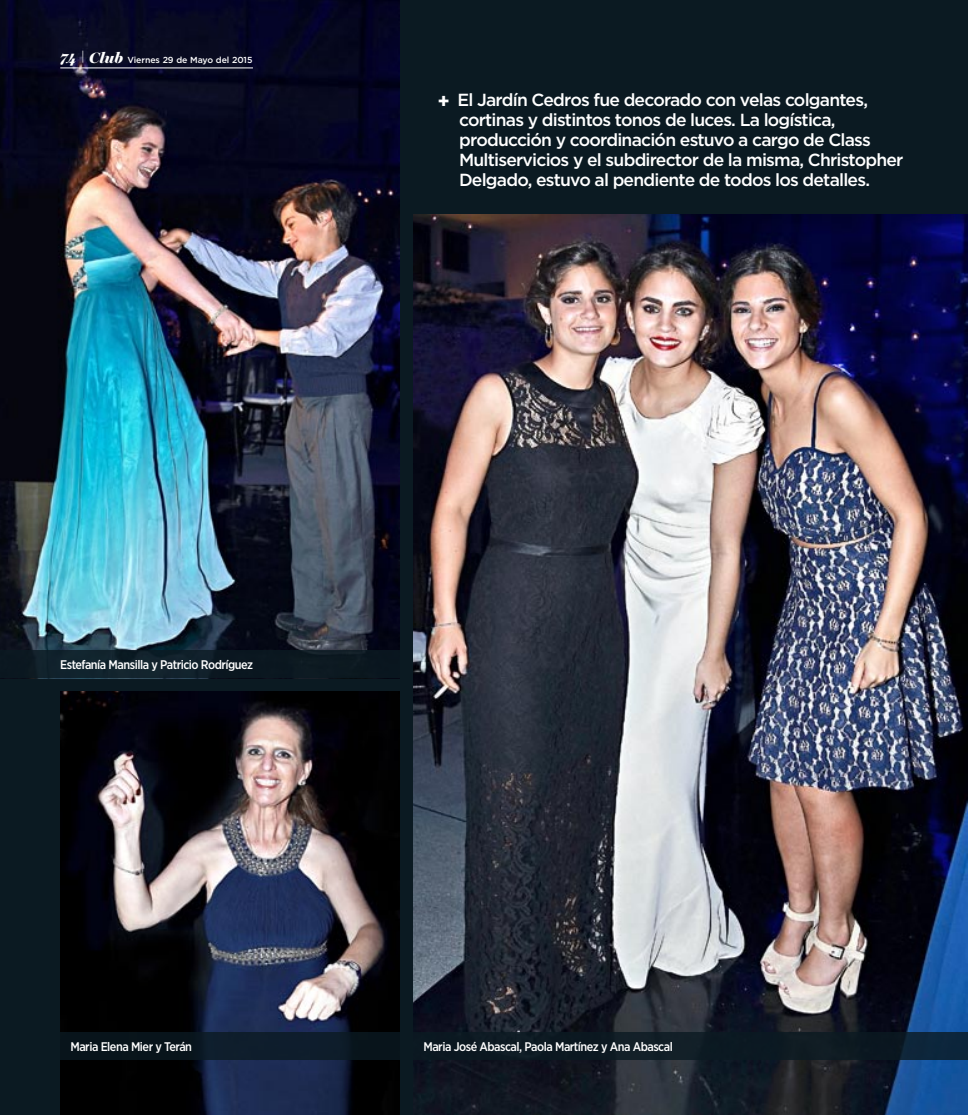
<style>
.page{position:relative;width:968px;height:1115px;background:#fff}
.page>*{position:absolute;margin:0;border:0;box-sizing:border-box;transform-origin:0 0}
.t1{font:500 17.5px/20px "Gotham";letter-spacing:-.045em;color:#fff}
.t2{font:500 12.5px "Gotham Narrow";letter-spacing:-.04em;color:#fff}
.t3{font:500 8.75px "Gotham";letter-spacing:-.01em;color:#fff}
.s1{font-family:"Miller Banner";font-weight:900;font-style:italic;font-size:15px}
.s2{font-family:"Museo Slab";font-weight:400}
</style>
<div class="page">
<div style="left:0;top:0;width:967px;height:1115px;background:#0b1a22"></div>
<img style="left:413px;top:215px;width:554px;height:900px">
<img style="left:0;top:0;width:399px;height:651px">
<img style="left:60px;top:692px;width:339px;height:423px">
<div style="left:60px;top:1032px;width:339px;height:27px;background:linear-gradient(to right,#09151d,#0d1b29)"></div>
<div style="left:413px;top:1032px;width:554px;height:27px;background:#0b1a22"></div>
<hr style="left:60px;top:68px;width:193px;height:1px;background:#fff">
<p class="t3" style="left:60px;top:54px;width:194px"><span class="s1">74</span> <sup>|</sup> <span class="s1">Club</span> Viernes 29 de Mayo del 2015</p>
<p class="t1" style="left:459px;top:90px;width:446px;text-indent:-21px"><span class="s2">+</span> El Jardín Cedros fue decorado con velas colgantes, cortinas y distintos tonos de luces. La logística, producción y coordinación estuvo a cargo de Class Multiservicios y el subdirector de la misma, Christopher Delgado, estuvo al pendiente de todos los detalles.</p>
<p class="t2" style="left:60px;top:657px;width:194px">Estefanía Mansilla y Patricio Rodríguez</p>
<p class="t2" style="left:70px;top:1038px;width:123px">Maria Elena Mier y Terán</p>
<p class="t2" style="left:423px;top:1038px;width:251px">Maria José Abascal, Paola Martínez y Ana Abascal</p>
</div>
